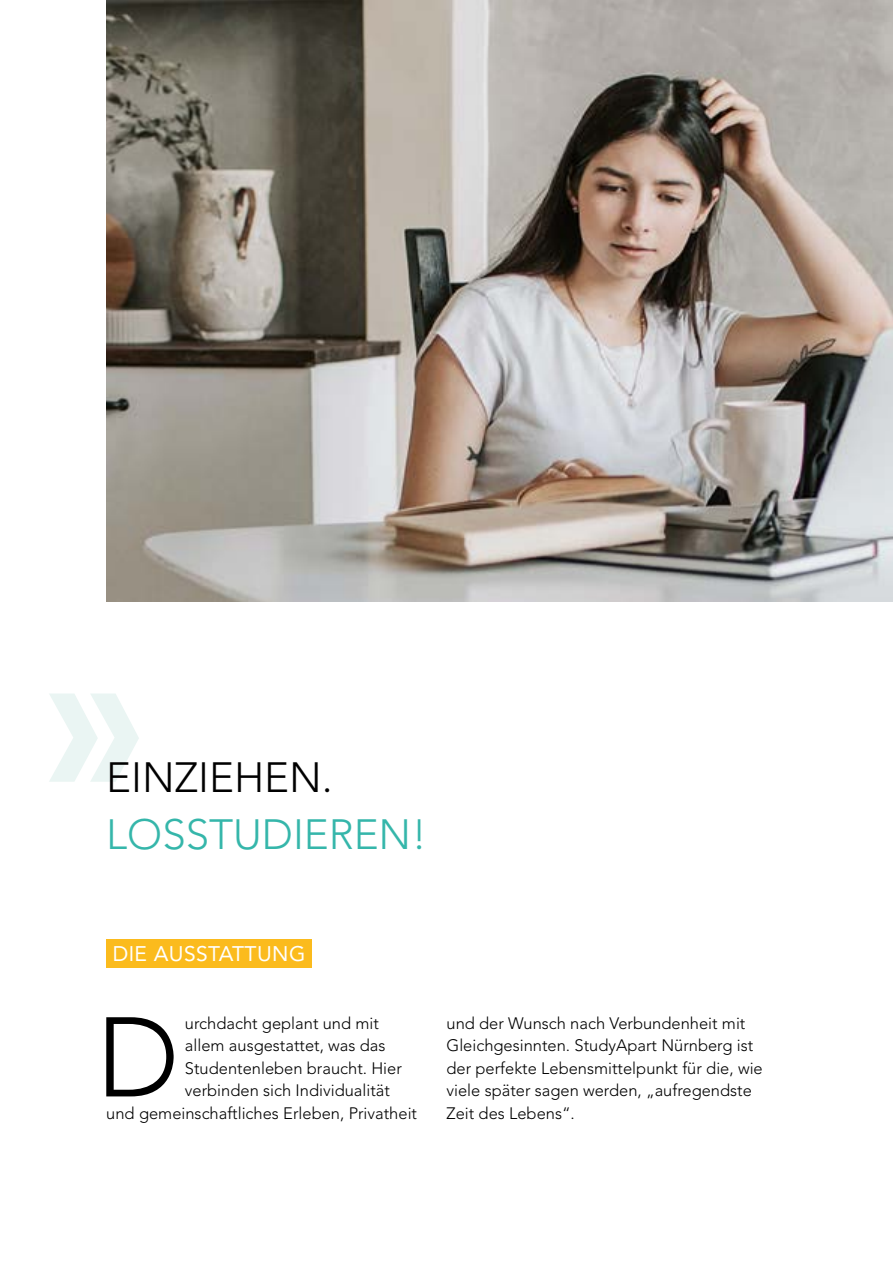
<style>
.page{position:relative;width:893px;height:1263px;background:#fff}
.page>*{position:absolute;margin:0;border:0;box-sizing:border-box;transform-origin:0 0}
.t1{font:300 111.9px "Avenir LT Std";color:#000}
.t2{font:300 42px "Avenir LT Std";color:#35b6aa}
.t3{font:300 42px "Avenir LT Std";color:#000}
.t4{font:21px "Avenir LT Std";letter-spacing:.02em;color:#fff}
.t5{font:300 16.5px/22.5px "Avenir LT Std";color:#000}
</style>
<div class="page">
<img style="left:106px;top:0;width:787px;height:601px">
<div style="left:106px;top:939px;width:206px;height:29px;background:#fbbb1d"></div>
<svg style="left:49px;top:693px;width:90px;height:89px"></svg>
<h2 class="t3" style="left:106px;top:753px;width:228px">EINZIEHEN.</h2>
<h2 class="t2" style="left:106px;top:810px;width:322px">LOSSTUDIEREN!</h2>
<p class="t4" style="left:113px;top:942px;width:194px">DIE AUSSTATTUNG</p>
<h1 class="t1" style="left:96px;top:992px;width:84px">D</h1>
<p class="t5" style="left:185px;top:1012px;width:196px">urchdacht geplant und mit</p>
<p class="t5" style="left:185px;top:1034px;width:202px">allem ausgestattet, was das</p>
<p class="t5" style="left:185px;top:1057px;width:219px">Studentenleben braucht. Hier</p>
<p class="t5" style="left:185px;top:1079px;width:207px">verbinden sich Individualität</p>
<p class="t5" style="left:106px;top:1102px;width:312px">und gemeinschaftliches Erleben, Privatheit</p>
<p class="t5" style="left:446px;top:1012px;width:318px">und der Wunsch nach Verbundenheit mit Gleichgesinnten. StudyApart Nürnberg ist der perfekte Lebensmittelpunkt für die, wie viele später sagen werden, „aufregendste Zeit des Lebens“.</p>
</div>
